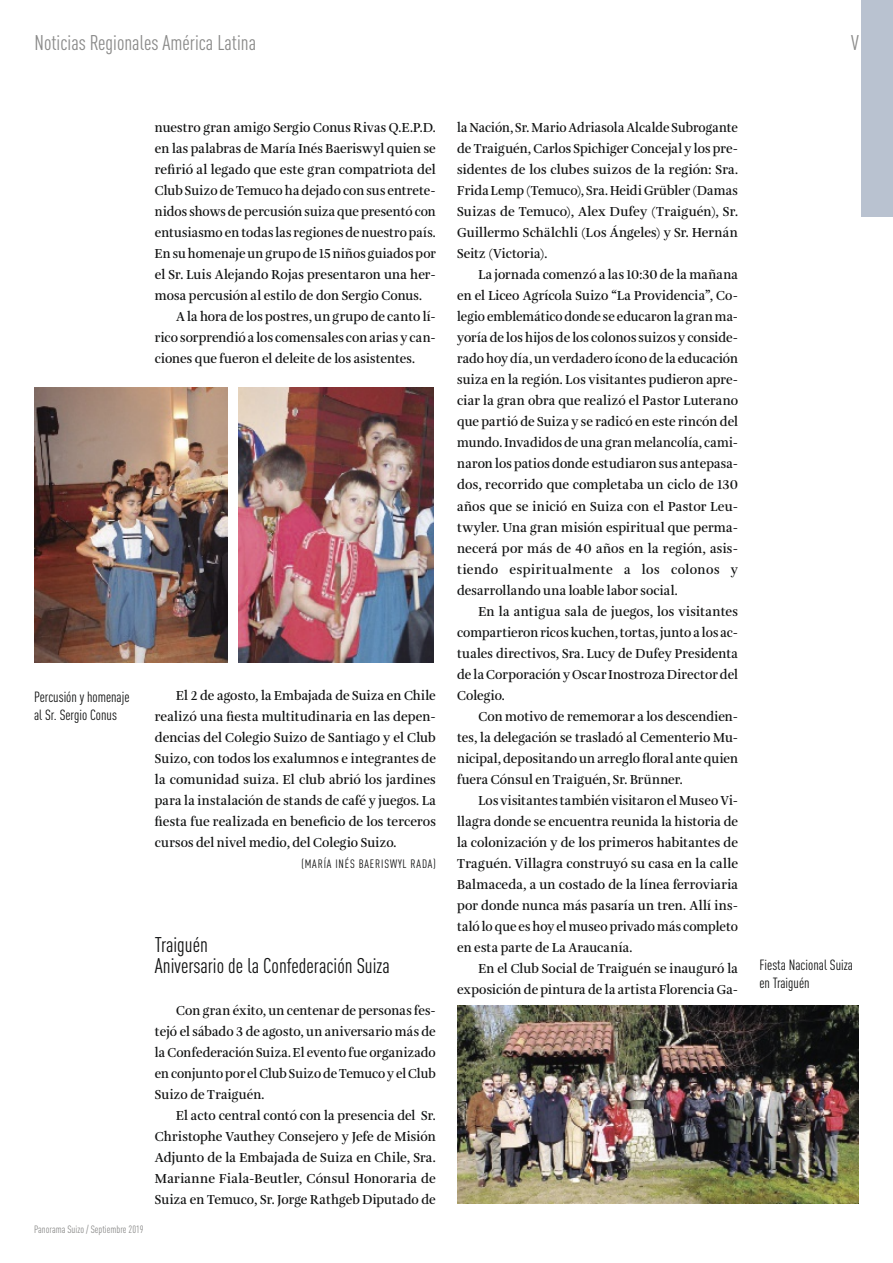
<style>
.page{position:relative;width:893px;height:1263px;background:#fff}
.page>*{position:absolute;margin:0;border:0;box-sizing:border-box;transform-origin:0 0}
.t1{font:condensed 21px/21px "DINOT";color:#111212}
.t2{font:condensed 21px "DINOT";color:#8a8a89}
.t3{font:condensed 14.7px/17.5px "DINOT";color:#111212}
.t4{font:600 13.5px/21px "Amalia Pro";letter-spacing:.01em;color:#111212;text-align:justify;scale:.95 1}
.t5{font:600 13.5px/21px "Amalia Pro";letter-spacing:.01em;color:#111212;text-align:justify;scale:.94 1}
.t6{font:600 13.5px/21px "Amalia Pro";letter-spacing:.01em;color:#111212;text-align:justify;scale:.93 1}
.t7{font:600 13.5px/21px "Amalia Pro";letter-spacing:.01em;color:#111212;text-align:justify}
.t8{font:condensed 12px "DINOT";letter-spacing:.07em;color:#111212}
.t9{font:condensed 10.5px "DINOT";color:#8a8a89}
</style>
<div class="page">
<div style="left:861px;top:0;width:32px;height:216px;background:#b9c2d0"></div>
<img style="left:34px;top:387px;width:193px;height:276px">
<img style="left:457px;top:1005px;width:402px;height:198px">
<img style="left:239px;top:388px;width:194px;height:275px">
<h1 class="t2" style="left:35px;top:30px;width:223px">Noticias Regionales América Latina</h1>
<h1 class="t2" style="left:851px;top:30px;width:9px">V</h1>
<p class="t4" style="left:155px;top:118px;width:297px">nuestro gran amigo Sergio Conus Rivas Q.E.P.D. en las palabras de María Inés Baeriswyl quien se refirió al legado que este gran compatriota del Club Suizo de Temuco ha dejado con sus entrete&shy;nidos shows de percusión suiza que presentó con entusiasmo en todas las regiones de nuestro país.<br>En su homenaje un grupo de 15 niños guiados por el Sr. Luis Alejando Rojas presentaron una her&shy;mosa percusión al estilo de don Sergio Conus.</p>
<p class="t4" style="left:155px;top:307px;width:297px;text-indent:21px">A la hora de los postres, un grupo de canto lí&shy;rico sorprendió a los comensales con arias y can&shy;ciones que fueron el deleite de los asistentes.</p>
<p class="t3" style="left:34px;top:688px;width:97px">Percusión y homenaje al Sr. Sergio Conus</p>
<p class="t4" style="left:155px;top:685px;width:297px;text-indent:21px">El 2 de agosto, la Embajada de Suiza en Chile realizó una fiesta multitudinaria en las depen&shy;dencias del Colegio Suizo de Santiago y el Club Suizo, con todos los exalumnos e integrantes de la comunidad suiza. El club abrió los jardines para la instalación de stands de café y juegos. La fiesta fue realizada en beneficio de los terceros cursos del nivel medio, del Colegio Suizo.</p>
<p class="t8" style="left:301px;top:856px;width:136px">(MARÍA INÉS BAERISWYL RADA)</p>
<p class="t9" style="left:34px;top:1223px;width:111px">Panorama Suizo / Septiembre 2019</p>
<h1 class="t1" style="left:155px;top:933px;width:236px">Traiguén<br>Aniversario de la Confederación Suiza</h1>
<p class="t4" style="left:155px;top:1000px;width:297px;text-indent:21px">Con gran éxito, un centenar de personas fes&shy;tejó el sábado 3 de agosto, un aniversario más de la Confederación Suiza. El evento fue organizado en conjunto por el Club Suizo de Temuco y el Club Suizo de Traiguén.</p>
<p class="t4" style="left:155px;top:1105px;width:297px;text-indent:21px">El acto central contó con la presencia del Sr.<br>Christophe Vauthey Consejero y Jefe de Misión Adjunto de la Embajada de Suiza en Chile, Sra.<br>Marianne Fiala-Beutler, Cónsul Honoraria de Suiza en Temuco, Sr. Jorge Rathgeb Diputado de</p>
<p class="t6" style="left:457px;top:118px;width:304px">la Nación, Sr. Mario Adriasola Alcalde Subrogante de Traiguén, Carlos Spichiger Concejal y los pre&shy;sidentes de los clubes suizos de la región: Sra.<br>Frida Lemp (Temuco), Sra. Heidi Grübler (Damas Suizas de Temuco), Alex Dufey (Traiguén), Sr.<br>Guillermo Schälchli (Los Ángeles) y Sr. Hernán Seitz (Victoria).</p>
<p class="t4" style="left:457px;top:265px;width:297px;text-indent:21px">La jornada comenzó a las 10:30 de la mañana en el Liceo Agrícola Suizo “La Providencia”, Co&shy;legio emblemático donde se educaron la gran ma&shy;yoría de los hijos de los colonos suizos y conside&shy;rado hoy día, un verdadero ícono de la educación suiza en la región. Los visitantes pudieron apre&shy;ciar la gran obra que realizó el Pastor Luterano que partió de Suiza y se radicó en este rincón del mundo. Invadidos de una gran melancolía, cami&shy;naron los patios donde estudiaron sus antepasa&shy;dos, recorrido que completaba un ciclo de 130 años que se inició en Suiza con el Pastor Leu&shy;twyler. Una gran misión espiritual que perma&shy;necerá por más de 40 años en la región, asis&shy;tiendo espiritualmente a los colonos y desarrollando una loable labor social.</p>
<p class="t7" style="left:457px;top:601px;width:282px;text-indent:21px">En la antigua sala de juegos, los visitantes compartieron ricos kuchen, tortas, junto a los ac&shy;tuales directivos, Sra. Lucy de Dufey Presidenta de la Corporación y Oscar Inostroza Director del Colegio.</p>
<p class="t4" style="left:457px;top:706px;width:297px;text-indent:21px">Con motivo de rememorar a los descendien&shy;tes, la delegación se trasladó al Cementerio Mu&shy;nicipal, depositando un arreglo floral ante quien fuera Cónsul en Traiguén, Sr. Brünner.</p>
<p class="t5" style="left:457px;top:790px;width:300px;text-indent:21px">Los visitantes también visitaron el Museo Vi&shy;llagra donde se encuentra reunida la historia de la colonización y de los primeros habitantes de Traguén. Villagra construyó su casa en la calle Balmaceda, a un costado de la línea ferroviaria por donde nunca más pasaría un tren. Allí ins&shy;taló lo que es hoy el museo privado más completo en esta parte de La Araucanía.</p>
<p class="t4" style="left:457px;top:958px;width:297px;text-align:right">En el Club Social de Traiguén se inauguró la exposición de pintura de la artista Florencia Ga-</p>
<p class="t3" style="left:759px;top:956px;width:95px">Fiesta Nacional Suiza en Traiguén</p>
</div>
